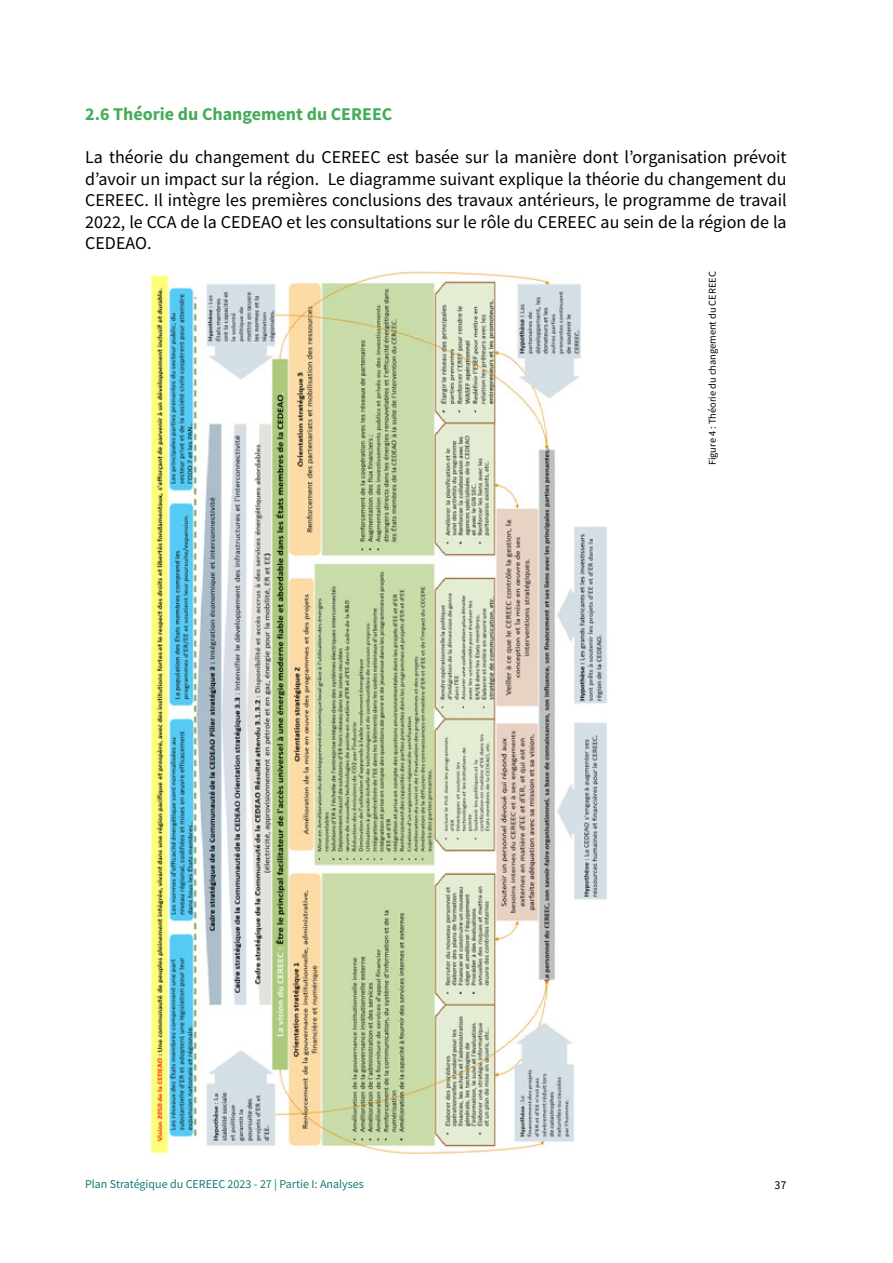
<style>
.page{position:relative;width:893px;height:1263px;background:#fff}
.page>*{position:absolute;margin:0;border:0;box-sizing:border-box;transform-origin:0 0}
.t1{font:18px/21.6px "Source Sans Pro";color:#000;text-align:justify}
.t2{font:700 18px "Source Sans Pro";color:#44ac59}
.t3{font:12px "Source Sans Pro";color:#137a77}
.t4{font:12px "Source Sans Pro";color:#000}
.t5{font:10.35px "Source Sans Pro";color:#000}
</style>
<div class="page">
<img style="left:150px;top:271px;width:457px;height:883px">
<p class="t2" style="left:85px;top:102px;width:309px">2.6 Théorie du Changement du CEREEC</p>
<p class="t1" style="left:85px;top:146px;width:703px">La théorie du changement du CEREEC est basée sur la manière dont l’organisation prévoit d’avoir un impact sur la région. Le diagramme suivant explique la théorie du changement du CEREEC. Il intègre les premières conclusions des travaux antérieurs, le programme de travail 2022, le CCA de la CEDEAO et les consultations sur le rôle du CEREEC au sein de la région de la CEDEAO.</p>
<p class="t5" style="left:706px;top:465px;width:195px;rotate:-90deg">Figure 4 : Théorie du changement du CEREEC</p>
<p class="t3" style="left:85px;top:1176px;width:280px">Plan Stratégique du CEREEC 2023 - 27 | Partie I: Analyses</p>
<p class="t4" style="left:774px;top:1178px;width:13px">37</p>
</div>
